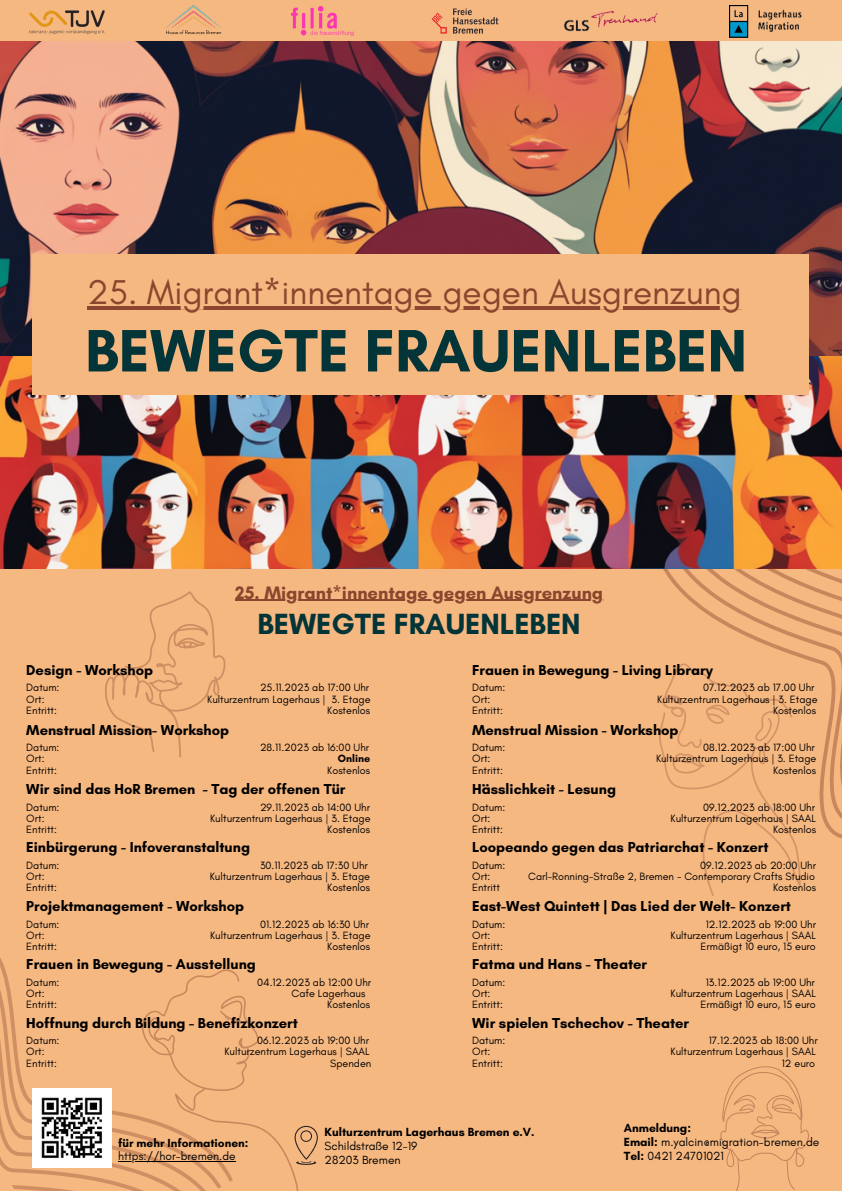
<style>
.page{position:relative;width:842px;height:1191px;background:#fff}
.page>*{position:absolute;margin:0;border:0;box-sizing:border-box;transform-origin:0 0}
.t1{font:700 60.9px "Glacial Indifference";color:#033438}
.t2{font:35.1px "Glacial Indifference";color:#8c452e}
.t3{font:700 29.7px "Glacial Indifference";color:#033438}
.t4{font:700 18.4px "Glacial Indifference";color:#8c452e}
.t5{font:700 14.7px "Glacial Indifference";color:#000}
.t6{font:12px "Glacial Indifference";color:#000}
.t7{font:700 12px "Glacial Indifference";color:#000}
.t8{font:700 11.9px "Glacial Indifference";color:#000}
.t9{font:11.9px "Glacial Indifference";color:#000}
.t10{font:10.8px "Glacial Indifference";color:#000}
.t11{font:700 10.8px "Glacial Indifference";color:#000}
.s1{font-weight:700}
</style>
<div class="page">
<div style="left:0;top:0;width:842px;height:1190px;background:#f6b881"></div>
<img style="left:0;top:41px;width:842px;height:315px">
<svg style="left:652px;top:568px;width:190px;height:271px"></svg>
<img style="left:0;top:356px;width:842px;height:212px">
<div style="left:32px;top:255px;width:777px;height:140px;background:#f6b881"></div>
<img style="left:165px;top:5px;width:56px;height:38px">
<img style="left:29px;top:10px;width:76px;height:25px">
<img style="left:431px;top:8px;width:68px;height:26px">
<img style="left:291px;top:6px;width:62px;height:29px">
<img style="left:564px;top:10px;width:94px;height:22px">
<img style="left:729px;top:6px;width:73px;height:31px">
<hr style="left:87px;top:306px;width:655px;height:3px;background:#8c452e">
<svg style="left:0;top:958px;width:142px;height:232px"></svg>
<svg style="left:142px;top:969px;width:176px;height:221px"></svg>
<svg style="left:659px;top:663px;width:142px;height:232px"></svg>
<svg style="left:105px;top:591px;width:121px;height:166px"></svg>
<svg style="left:720px;top:1066px;width:89px;height:124px"></svg>
<hr style="left:235px;top:599px;width:368px;height:1px;background:#8c452e">
<img style="left:33px;top:1088px;width:79px;height:79px">
<hr style="left:118px;top:1161px;width:118px;height:1px;background:#000">
<p class="t2" style="left:87px;top:270px;width:656px">25. Migrant*innentage gegen Ausgrenzung</p>
<p class="t1" style="left:85px;top:313px;width:664px">BEWEGTE FRAUENLEBEN</p>
<p class="t4" style="left:235px;top:581px;width:370px">25. Migrant*innentage gegen Ausgrenzung</p>
<p class="t3" style="left:258px;top:605px;width:325px">BEWEGTE FRAUENLEBEN</p>
<p class="t5" style="left:26px;top:660px;width:128px">Design - Workshop</p>
<p class="t10" style="left:26px;top:681px;width:35px">Datum:</p>
<p class="t10" style="left:260px;top:681px;width:111px">25.11.2023 ab 17:00 Uhr</p>
<p class="t10" style="left:26px;top:692px;width:20px">Ort:</p>
<p class="t10" style="left:207px;top:692px;width:165px">Kulturzentrum Lagerhaus | 3. Etage</p>
<p class="t10" style="left:26px;top:703px;width:32px">Entritt:</p>
<p class="t10" style="left:327px;top:703px;width:44px">Kostenlos</p>
<p class="t5" style="left:26px;top:720px;width:204px">Menstrual Mission- Workshop</p>
<p class="t10" style="left:26px;top:741px;width:35px">Datum:</p>
<p class="t10" style="left:260px;top:741px;width:111px">28.11.2023 ab 16:00 Uhr</p>
<p class="t10" style="left:26px;top:752px;width:20px">Ort:</p>
<p class="t11" style="left:338px;top:752px;width:34px">Online</p>
<p class="t10" style="left:26px;top:763px;width:32px">Entritt:</p>
<p class="t10" style="left:327px;top:763px;width:44px">Kostenlos</p>
<p class="t5" style="left:26px;top:780px;width:321px">Wir sind das HoR Bremen - Tag der offenen Tür</p>
<p class="t10" style="left:26px;top:800px;width:35px">Datum:</p>
<p class="t10" style="left:260px;top:800px;width:111px">29.11.2023 ab 14:00 Uhr</p>
<p class="t10" style="left:26px;top:811px;width:20px">Ort:</p>
<p class="t10" style="left:210px;top:811px;width:162px">Kulturzentrum Lagerhaus | 3. Etage</p>
<p class="t10" style="left:26px;top:822px;width:32px">Entritt:</p>
<p class="t10" style="left:327px;top:822px;width:44px">Kostenlos</p>
<p class="t5" style="left:26px;top:838px;width:225px">Einbürgerung - Infoveranstaltung</p>
<p class="t10" style="left:26px;top:858px;width:35px">Datum:</p>
<p class="t10" style="left:260px;top:858px;width:109px">30.11.2023 ab 17:30 Uhr</p>
<p class="t10" style="left:26px;top:869px;width:20px">Ort:</p>
<p class="t10" style="left:210px;top:869px;width:162px">Kulturzentrum Lagerhaus | 3. Etage</p>
<p class="t10" style="left:26px;top:880px;width:32px">Entritt:</p>
<p class="t10" style="left:327px;top:880px;width:44px">Kostenlos</p>
<p class="t5" style="left:26px;top:897px;width:219px">Projektmanagement - Workshop</p>
<p class="t10" style="left:26px;top:917px;width:35px">Datum:</p>
<p class="t10" style="left:260px;top:917px;width:111px">01.12.2023 ab 16:30 Uhr</p>
<p class="t10" style="left:26px;top:928px;width:20px">Ort:</p>
<p class="t10" style="left:210px;top:928px;width:162px">Kulturzentrum Lagerhaus | 3. Etage</p>
<p class="t10" style="left:26px;top:939px;width:32px">Entritt:</p>
<p class="t10" style="left:327px;top:939px;width:44px">Kostenlos</p>
<p class="t5" style="left:26px;top:955px;width:231px">Frauen in Bewegung - Ausstellung</p>
<p class="t10" style="left:26px;top:975px;width:35px">Datum:</p>
<p class="t10" style="left:257px;top:975px;width:116px">04.12.2023 ab 12:00 Uhr</p>
<p class="t10" style="left:26px;top:986px;width:20px">Ort:</p>
<p class="t10" style="left:292px;top:986px;width:75px">Cafe Lagerhaus</p>
<p class="t10" style="left:26px;top:997px;width:32px">Entritt:</p>
<p class="t10" style="left:327px;top:997px;width:44px">Kostenlos</p>
<p class="t5" style="left:26px;top:1013px;width:273px">Hoffnung durch Bildung - Benefizkonzert</p>
<p class="t10" style="left:26px;top:1033px;width:35px">Datum:</p>
<p class="t10" style="left:257px;top:1033px;width:113px">06.12.2023 ab 19:00 Uhr</p>
<p class="t10" style="left:26px;top:1045px;width:20px">Ort:</p>
<p class="t10" style="left:224px;top:1045px;width:147px">Kulturzentrum Lagerhaus | SAAL</p>
<p class="t10" style="left:26px;top:1056px;width:32px">Entritt:</p>
<p class="t10" style="left:330px;top:1056px;width:43px">Spenden</p>
<p class="t5" style="left:472px;top:660px;width:242px">Frauen in Bewegung - Living Library</p>
<p class="t10" style="left:472px;top:681px;width:35px">Datum:</p>
<p class="t10" style="left:703px;top:681px;width:113px">07.12.2023 ab 17.00 Uhr</p>
<p class="t10" style="left:472px;top:692px;width:20px">Ort:</p>
<p class="t10" style="left:657px;top:692px;width:162px">Kulturzentrum Lagerhaus | 3. Etage</p>
<p class="t10" style="left:472px;top:703px;width:32px">Entritt:</p>
<p class="t10" style="left:773px;top:703px;width:44px">Kostenlos</p>
<p class="t5" style="left:472px;top:720px;width:208px">Menstrual Mission - Workshop</p>
<p class="t10" style="left:472px;top:741px;width:35px">Datum:</p>
<p class="t10" style="left:703px;top:741px;width:113px">08.12.2023 ab 17:00 Uhr</p>
<p class="t10" style="left:472px;top:752px;width:20px">Ort:</p>
<p class="t10" style="left:656px;top:752px;width:162px">Kulturzentrum Lagerhaus | 3. Etage</p>
<p class="t10" style="left:472px;top:763px;width:32px">Entritt:</p>
<p class="t10" style="left:773px;top:763px;width:44px">Kostenlos</p>
<p class="t5" style="left:472px;top:780px;width:145px">Hässlichkeit - Lesung</p>
<p class="t10" style="left:472px;top:800px;width:35px">Datum:</p>
<p class="t10" style="left:703px;top:800px;width:114px">09.12.2023 ab 18:00 Uhr</p>
<p class="t10" style="left:472px;top:811px;width:20px">Ort:</p>
<p class="t10" style="left:671px;top:811px;width:147px">Kulturzentrum Lagerhaus | SAAL</p>
<p class="t10" style="left:472px;top:822px;width:32px">Entritt:</p>
<p class="t10" style="left:773px;top:822px;width:44px">Kostenlos</p>
<p class="t5" style="left:472px;top:838px;width:298px">Loopeando gegen das Patriarchat - Konzert</p>
<p class="t10" style="left:472px;top:858px;width:35px">Datum:</p>
<p class="t10" style="left:700px;top:858px;width:117px">09.12.2023 ab 20:00 Uhr</p>
<p class="t10" style="left:472px;top:869px;width:20px">Ort:</p>
<p class="t10" style="left:528px;top:869px;width:288px">Carl-Ronning-Straße 2, Bremen - Contemporary Crafts Studio</p>
<p class="t10" style="left:472px;top:880px;width:29px">Entritt</p>
<p class="t10" style="left:773px;top:880px;width:44px">Kostenlos</p>
<p class="t5" style="left:472px;top:897px;width:320px">East-West Quintett | Das Lied der Welt- Konzert</p>
<p class="t10" style="left:472px;top:917px;width:35px">Datum:</p>
<p class="t10" style="left:706px;top:917px;width:112px">12.12.2023 ab 19:00 Uhr</p>
<p class="t10" style="left:472px;top:928px;width:20px">Ort:</p>
<p class="t10" style="left:671px;top:928px;width:147px">Kulturzentrum Lagerhaus | SAAL</p>
<p class="t10" style="left:472px;top:939px;width:32px">Entritt:</p>
<p class="t10" style="left:700px;top:939px;width:117px">Ermäßigt 10 euro, 15 euro</p>
<p class="t5" style="left:472px;top:955px;width:176px">Fatma und Hans - Theater</p>
<p class="t10" style="left:472px;top:975px;width:35px">Datum:</p>
<p class="t10" style="left:706px;top:975px;width:111px">13.12.2023 ab 19:00 Uhr</p>
<p class="t10" style="left:472px;top:986px;width:20px">Ort:</p>
<p class="t10" style="left:671px;top:986px;width:147px">Kulturzentrum Lagerhaus | SAAL</p>
<p class="t10" style="left:472px;top:997px;width:32px">Entritt:</p>
<p class="t10" style="left:700px;top:997px;width:117px">Ermäßigt 10 euro, 15 euro</p>
<p class="t5" style="left:472px;top:1013px;width:218px">Wir spielen Tschechov - Theater</p>
<p class="t10" style="left:472px;top:1033px;width:35px">Datum:</p>
<p class="t10" style="left:709px;top:1033px;width:110px">17.12.2023 ab 18:00 Uhr</p>
<p class="t10" style="left:472px;top:1045px;width:20px">Ort:</p>
<p class="t10" style="left:671px;top:1045px;width:147px">Kulturzentrum Lagerhaus | SAAL</p>
<p class="t10" style="left:472px;top:1056px;width:32px">Entritt:</p>
<p class="t10" style="left:782px;top:1056px;width:35px">12 euro</p>
<p class="t8" style="left:118px;top:1134px;width:132px">für mehr Informationen:</p>
<p class="t9" style="left:118px;top:1148px;width:119px">https://hor-bremen.de</p>
<p class="t7" style="left:325px;top:1124px;width:211px">Kulturzentrum Lagerhaus Bremen e.V.</p>
<p class="t6" style="left:325px;top:1138px;width:94px">Schildstraße 12-19</p>
<p class="t6" style="left:325px;top:1152px;width:78px">28203 Bremen</p>
<p class="t7" style="left:624px;top:1120px;width:69px">Anmeldung:</p>
<p class="t6" style="left:624px;top:1134px;width:197px"><span class="s1">Email:</span> m.yalcin@migration-bremen.de</p>
<p class="t6" style="left:624px;top:1148px;width:102px"><span class="s1">Tel:</span> 0421 24701021</p>
</div>
